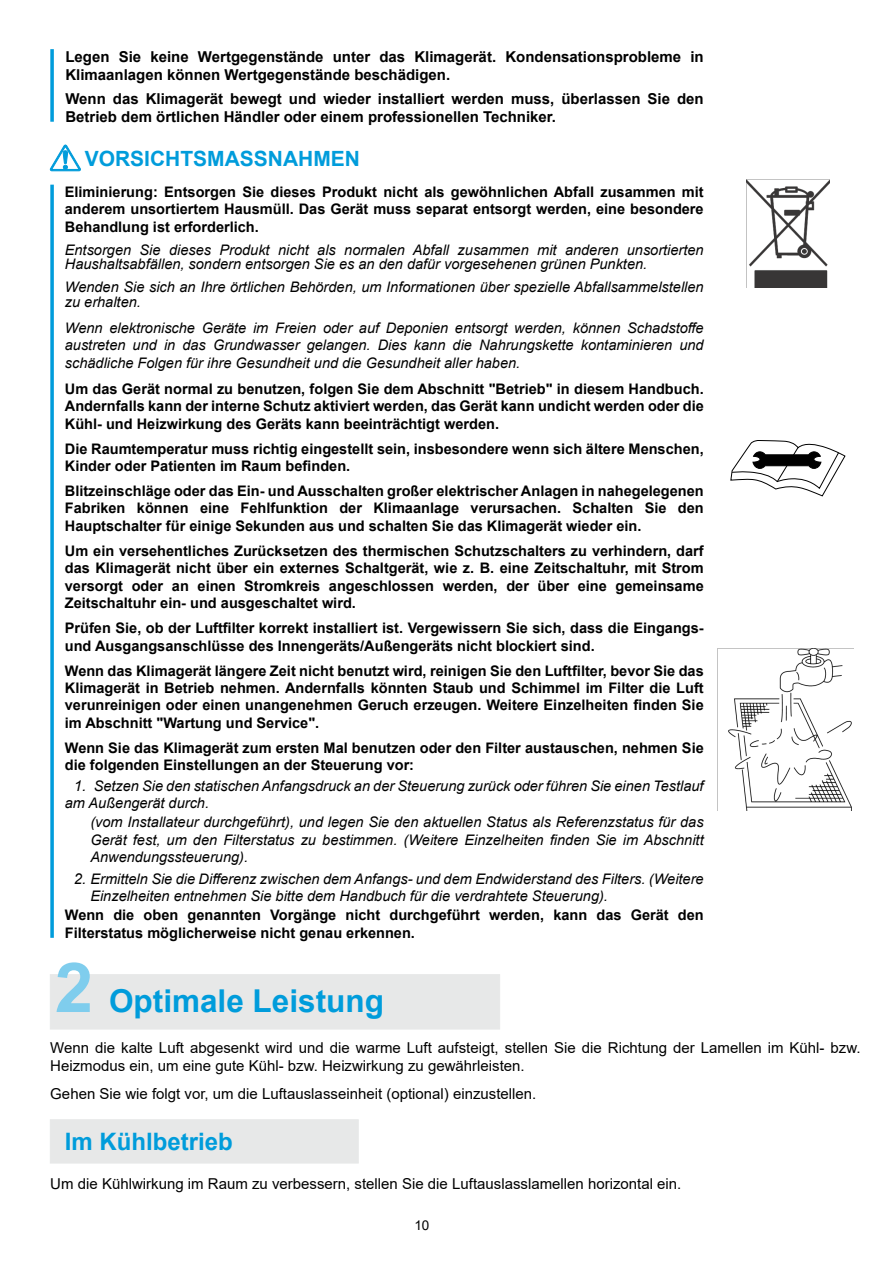
<style>
.page{position:relative;width:893px;height:1263px;background:#fff}
.page>*{position:absolute;margin:0;border:0;box-sizing:border-box;transform-origin:0 0}
.t1{font:700 31.5px "Arial";color:#009cdb}
.t2{font:700 24px "Arial";color:#009cdb}
.t3{font:700 21px "Arial";color:#009cdb}
.t4{font:15px/18px "Arial";color:#000}
.t5{font:700 15px/18px "Arial";color:#000}
.t6{font:700 14.55px/17.4px "Arial";color:#000;text-align:justify}
.t7{font:italic 14.55px/17.4px "Arial";color:#000}
.t8{font:13.5px "Arial";color:#000}
.s1{font-size:15px}
.s2{font-size:69px;color:#7fcded}
</style>
<div class="page">
<img style="left:747px;top:179px;width:82px;height:109px">
<img style="left:717px;top:648px;width:136px;height:162px">
<svg style="left:730px;top:440px;width:116px;height:57px"></svg>
<svg style="left:50px;top:49px;width:4px;height:73px"></svg>
<div style="left:50px;top:1120px;width:308px;height:43px;background:#e7e8e8"></div>
<svg style="left:50px;top:185px;width:4px;height:753px;background:#1ea7df"></svg>
<svg style="left:50px;top:145px;width:30px;height:26px"></svg>
<div style="left:50px;top:975px;width:450px;height:54px;background:#e7e8e8"></div>
<p class="t5" style="left:65px;top:48px;width:640px">Legen Sie keine Wertgegenstände unter das Klimagerät. Kondensationsprobleme in<br>Klimaanlagen können Wertgegenstände beschädigen.</p>
<p class="t5" style="left:65px;top:91px;width:640px;line-height:17.2px">Wenn das Klimagerät bewegt und wieder installiert werden muss, überlassen Sie den<br>Betrieb dem örtlichen Händler oder einem professionellen Techniker.</p>
<h3 class="t3" style="left:85px;top:144px;width:277px">VORSICHTSMASSNAHMEN</h3>
<p class="t6" style="left:65px;top:183px;width:640px">Eliminierung: Entsorgen Sie dieses Produkt nicht als gewöhnlichen Abfall zusammen mit anderem unsortiertem Hausmüll. Das Gerät muss separat entsorgt werden, eine besondere Behandlung ist erforderlich.</p>
<p class="t7" style="left:65px;top:242px;width:640px;line-height:14.5px">Entsorgen Sie dieses Produkt nicht als normalen Abfall zusammen mit anderen unsortierten<br>Haushaltsabfällen, sondern entsorgen Sie es an den dafür vorgesehenen grünen Punkten.</p>
<p class="t7" style="left:65px;top:280px;width:640px;line-height:14.5px">Wenden Sie sich an Ihre örtlichen Behörden, um Informationen über spezielle Abfallsammelstellen zu erhalten.</p>
<p class="t7" style="left:65px;top:319px;width:640px;text-align:justify">Wenn elektronische Geräte im Freien oder auf Deponien entsorgt werden, können Schadstoffe austreten und in das Grundwasser gelangen. Dies kann die Nahrungskette kontaminieren und schädliche Folgen für ihre Gesundheit und die Gesundheit aller haben.</p>
<p class="t6" style="left:65px;top:380px;width:640px">Um das Gerät normal zu benutzen, folgen Sie dem Abschnitt "Betrieb" in diesem Handbuch.<br>Andernfalls kann der interne Schutz aktiviert werden, das Gerät kann undicht werden oder die Kühl- und Heizwirkung des Geräts kann beeinträchtigt werden.</p>
<p class="t6" style="left:65px;top:440px;width:640px">Die Raumtemperatur muss richtig eingestellt sein, insbesondere wenn sich ältere Menschen,<br>Kinder oder Patienten im Raum befinden.</p>
<p class="t6" style="left:65px;top:482px;width:640px">Blitzeinschläge oder das Ein- und Ausschalten großer elektrischer Anlagen in nahegelegenen Fabriken können eine Fehlfunktion der Klimaanlage verursachen. Schalten Sie den Hauptschalter für einige Sekunden aus und schalten Sie das Klimagerät wieder ein.</p>
<p class="t6" style="left:65px;top:542px;width:640px">Um ein versehentliches Zurücksetzen des thermischen Schutzschalters zu verhindern, darf das Klimagerät nicht über ein externes Schaltgerät, wie z. B. eine Zeitschaltuhr, mit Strom versorgt oder an einen Stromkreis angeschlossen werden, der über eine gemeinsame Zeitschaltuhr ein- und ausgeschaltet wird.</p>
<p class="t6" style="left:65px;top:619px;width:640px">Prüfen Sie, ob der Luftfilter korrekt installiert ist. Vergewissern Sie sich, dass die Eingangs&shy;und Ausgangsanschlüsse des Innengeräts/Außengeräts nicht blockiert sind.</p>
<p class="t6" style="left:65px;top:662px;width:640px">Wenn das Klimagerät längere Zeit nicht benutzt wird, reinigen Sie den Luftfilter, bevor Sie das Klimagerät in Betrieb nehmen. Andernfalls könnten Staub und Schimmel im Filter die Luft verunreinigen oder einen unangenehmen Geruch erzeugen. Weitere Einzelheiten finden Sie im Abschnitt "Wartung und Service".</p>
<p class="t6" style="left:65px;top:739px;width:640px">Wenn Sie das Klimagerät zum ersten Mal benutzen oder den Filter austauschen, nehmen Sie die folgenden Einstellungen an der Steuerung vor:</p>
<p class="t7" style="left:65px;top:777px;width:640px;text-indent:9px"><span class="s1">1.</span> Setzen Sie den statischen Anfangsdruck an der Steuerung zurück oder führen Sie einen Testlauf am Außengerät durch.</p>
<p class="t7" style="left:90px;top:814px;width:615px;text-align:justify">(vom Installateur durchgeführt), und legen Sie den aktuellen Status als Referenzstatus für das Gerät fest, um den Filterstatus zu bestimmen. (Weitere Einzelheiten finden Sie im Abschnitt Anwendungssteuerung).</p>
<p class="t7" style="left:90px;top:870px;width:615px;text-indent:-17px"><span class="s1">2.</span> Ermitteln Sie die Differenz zwischen dem Anfangs- und dem Endwiderstand des Filters. (Weitere<br>Einzelheiten entnehmen Sie bitte dem Handbuch für die verdrahtete Steuerung).</p>
<p class="t6" style="left:65px;top:907px;width:640px">Wenn die oben genannten Vorgänge nicht durchgeführt werden, kann das Gerät den<br>Filterstatus möglicherweise nicht genau erkennen.</p>
<h1 class="t1" style="left:55px;top:978px;width:331px"><span class="s2">2</span> Optimale Leistung</h1>
<p class="t4" style="left:50px;top:1039px;width:812px">Wenn die kalte Luft abgesenkt wird und die warme Luft aufsteigt, stellen Sie die Richtung der Lamellen im Kühl- bzw.<br>Heizmodus ein, um eine gute Kühl- bzw. Heizwirkung zu gewährleisten.</p>
<p class="t4" style="left:50px;top:1085px;width:488px">Gehen Sie wie folgt vor, um die Luftauslasseinheit (optional) einzustellen.</p>
<h2 class="t2" style="left:65px;top:1124px;width:170px">Im Kühlbetrieb</h2>
<p class="t4" style="left:50px;top:1174px;width:633px">Um die Kühlwirkung im Raum zu verbessern, stellen Sie die Luftauslasslamellen horizontal ein.</p>
<p class="t8" style="left:414px;top:1215px;width:17px">10</p>
</div>
